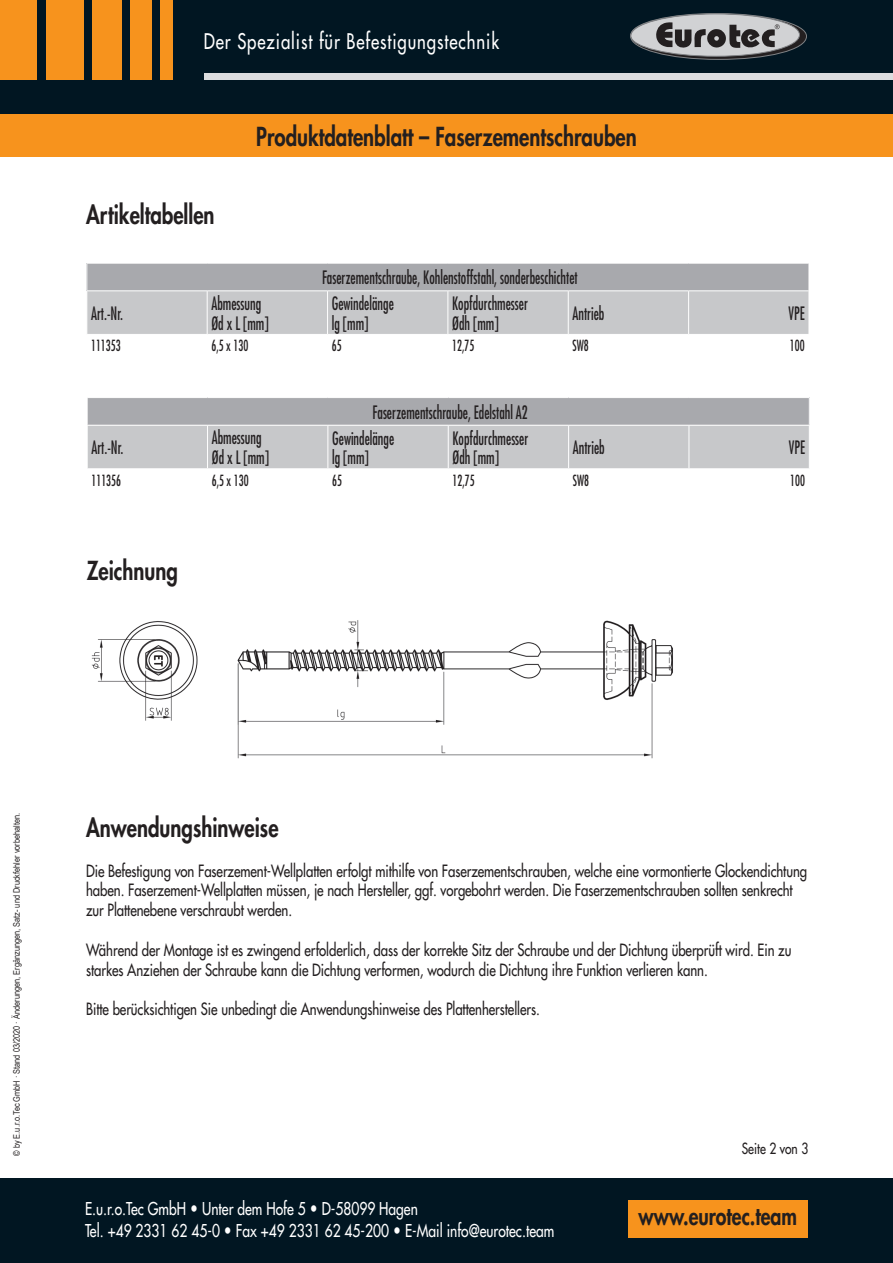
<style>
.page{position:relative;width:893px;height:1263px;background:#fff}
.page>*{position:absolute;margin:0;border:0;box-sizing:border-box;transform-origin:0 0}
.t1{font:800 25.5px "Futura Std";color:#231f20;scale:.8 1}
.t2{font:800 24.3px "Futura Std";color:#231f20;scale:.8 1}
.t3{font:500 21px "Futura Std";letter-spacing:.055em;color:#fff;scale:.8 1}
.t4{font:condensed 18px/19.5px "Futura Std";color:#231f20;scale:.8 1}
.t5{font:500 17.25px/22.5px "Futura Std";color:#fff;scale:.8 1}
.t6{font:500 16.5px/19.8px "Futura Std";letter-spacing:-.005em;color:#231f20;scale:.8 1}
.t7{font:condensed 15px "Futura Std";color:#231f20;scale:.8 1}
.t8{font:500 15px "Futura Std";color:#231f20;scale:.8 1}
.t9{font:9px "Arial Narrow";color:#231f20}
.s1{font-weight:800}
</style>
<div class="page">
<div style="left:0;top:0;width:893px;height:137px;background:#011622"></div>
<div style="left:204px;top:74px;width:689px;height:6px;background:#dcdddf"></div>
<svg style="left:630px;top:13px;width:176px;height:46px"></svg>
<div style="left:631px;top:14px;width:168px;height:42px;background:#d1d2d4;border-radius:50%"></div>
<div style="left:630px;top:14px;width:170px;height:43px;border:1px solid #808285;border-radius:50%"></div>
<div style="left:630px;top:13px;width:177px;height:47px;border:1px solid #808285;border-radius:50%"></div>
<svg style="left:656px;top:22px;width:124px;height:27px"></svg>
<div style="left:0;top:0;width:37px;height:80px;background:#f7931d"></div>
<div style="left:46px;top:0;width:38px;height:80px;background:#f7931d"></div>
<div style="left:92px;top:0;width:30px;height:80px;background:#f7931d"></div>
<div style="left:131px;top:0;width:21px;height:80px;background:#f7931d"></div>
<div style="left:161px;top:0;width:12px;height:80px;background:#f7931d"></div>
<div style="left:0;top:114px;width:893px;height:43px;background:#f7931d"></div>
<div style="left:0;top:1178px;width:893px;height:85px;background:#011622"></div>
<div style="left:628px;top:1200px;width:180px;height:37px;background:#f7931d"></div>
<svg style="left:86px;top:264px;width:723px;height:70px;background:#bcbdc0"></svg>
<img style="left:91px;top:620px;width:582px;height:139px">
<svg style="left:87px;top:398px;width:723px;height:71px;background:#bdbec0"></svg>
<p class="t3" style="left:204px;top:28px;width:371px">Der Spezialist für Befestigungstechnik</p>
<h1 class="t1" style="left:86px;top:198px;width:162px">Artikeltabellen</h1>
<h1 class="t1" style="left:256px;top:121px;width:477px">Produktdatenblatt – Faserzementschrauben</h1>
<p class="t4" style="left:322px;top:268px;width:321px">Faserzementschraube, Kohlenstoffstahl, sonderbeschichtet</p>
<p class="t4" style="left:91px;top:303px;width:42px">Art.-Nr.</p>
<p class="t4" style="left:211px;top:293px;width:73px;line-height:20px">Abmessung<br>Ød x L [mm]</p>
<p class="t4" style="left:332px;top:294px;width:79px">Gewindelänge lg [mm]</p>
<p class="t4" style="left:452px;top:294px;width:96px">Kopfdurchmesser<br>Ødh [mm]</p>
<p class="t4" style="left:572px;top:303px;width:41px">Antrieb</p>
<p class="t4" style="left:788px;top:303px;width:22px">VPE</p>
<p class="t7" style="left:91px;top:337px;width:38px">111353</p>
<p class="t7" style="left:211px;top:337px;width:47px">6,5 x 130</p>
<p class="t7" style="left:332px;top:337px;width:14px">65</p>
<p class="t7" style="left:452px;top:337px;width:29px">12,75</p>
<p class="t7" style="left:573px;top:337px;width:22px">SW8</p>
<p class="t7" style="left:790px;top:337px;width:20px">100</p>
<p class="t4" style="left:373px;top:402px;width:196px">Faserzementschraube, Edelstahl A2</p>
<p class="t4" style="left:91px;top:438px;width:42px">Art.-Nr.</p>
<p class="t4" style="left:212px;top:428px;width:73px;line-height:20px">Abmessung<br>Ød x L [mm]</p>
<p class="t4" style="left:332px;top:428px;width:79px">Gewindelänge lg [mm]</p>
<p class="t4" style="left:452px;top:428px;width:96px">Kopfdurchmesser<br>Ødh [mm]</p>
<p class="t4" style="left:573px;top:438px;width:41px">Antrieb</p>
<p class="t4" style="left:789px;top:438px;width:22px">VPE</p>
<p class="t7" style="left:91px;top:471px;width:38px">111356</p>
<p class="t7" style="left:212px;top:471px;width:47px">6,5 x 130</p>
<p class="t7" style="left:332px;top:471px;width:14px">65</p>
<p class="t7" style="left:453px;top:471px;width:29px">12,75</p>
<p class="t7" style="left:573px;top:471px;width:22px">SW8</p>
<p class="t7" style="left:790px;top:471px;width:20px">100</p>
<h1 class="t1" style="left:87px;top:555px;width:115px">Zeichnung</h1>
<p class="t9" style="left:10px;top:1156px;width:345px;rotate:-90deg">© by E.u.r.o.Tec GmbH · Stand 03/2020 · Änderungen, Ergänzungen, Satz- und Druckfehler vorbehalten.</p>
<h1 class="t1" style="left:86px;top:811px;width:242px">Anwendungshinweise</h1>
<p class="t6" style="left:86px;top:861px;width:903px">Die Befestigung von Faserzement-Wellplatten erfolgt mithilfe von Faserzementschrauben, welche eine vormontierte Glockendichtung haben. Faserzement-Wellplatten müssen, je nach Hersteller, ggf. vorgebohrt werden. Die Faserzementschrauben sollten senkrecht zur Plattenebene verschraubt werden.</p>
<p class="t6" style="left:86px;top:940px;width:883px">Während der Montage ist es zwingend erfolderlich, dass der korrekte Sitz der Schraube und der Dichtung überprüft wird. Ein zu starkes Anziehen der Schraube kann die Dichtung verformen, wodurch die Dichtung ihre Funktion verlieren kann.</p>
<p class="t6" style="left:86px;top:999px;width:569px">Bitte berücksichtigen Sie unbedingt die Anwendungshinweise des Plattenherstellers.</p>
<p class="t8" style="left:742px;top:1139px;width:85px">Seite 2 von 3</p>
<p class="t5" style="left:85px;top:1197px;width:588px">E.u.r.o.Tec GmbH <span class="s1">•</span> Unter dem Hofe 5 <span class="s1">•</span> D-58099 Hagen<br>Tel. +49 2331 62 45-0 <span class="s1">•</span> Fax +49 2331 62 45-200 <span class="s1">•</span> E-Mail info@eurotec.team</p>
<h2 class="t2" style="left:638px;top:1201px;width:200px">www.eurotec.team</h2>
</div>
